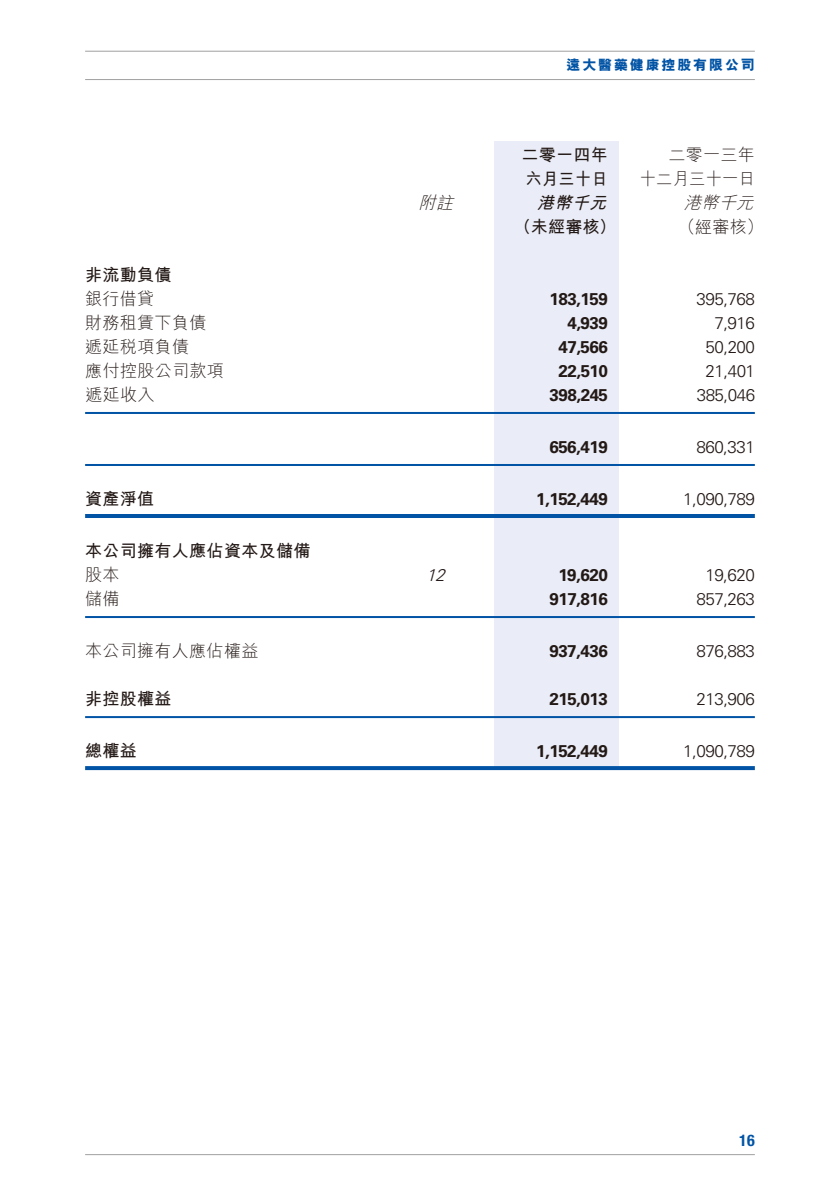
<style>
.page{position:relative;width:840px;height:1191px;background:#fff}
.page>*{position:absolute;margin:0;border:0;box-sizing:border-box;transform-origin:0 0}
.t1{font:300 17px "Univers LT Std";letter-spacing:-.03em;color:#231916}
.t2{font:700 17px "Univers LT Std";letter-spacing:-.03em;color:#231916}
.t3{font:300 17px "M Hei HK";letter-spacing:.02em;color:#231916}
.t4{font:700 17px "M Hei HK";letter-spacing:.02em;color:#231916}
.t5{font:300 17px "M Hei HK";letter-spacing:.02em;color:#231916;scale:.95 1}
.t6{font:italic 300 17px "M Hei HK";color:#231916}
.t7{font:700 17px "M Hei HK";letter-spacing:.02em;color:#231916;scale:.95 1}
.t8{font:italic 700 17px "M Hei HK";color:#231916}
.t9{font:italic 300 17px "Univers LT Std";color:#231916}
.t10{font:700 condensed 16px "Helvetica Neue LT Std";color:#0053a5}
.t11{font:800 14px "M Hei HK";letter-spacing:.13em;color:#0053a5}
</style>
<div class="page">
<hr style="left:85px;top:79px;width:669px;height:1px;background:#a0a0a1">
<hr style="left:85px;top:51px;width:669px;height:1px;background:#a0a0a1">
<hr style="left:85px;top:1154px;width:669px;height:1px;background:#a0a0a1">
<div style="left:493px;top:142px;width:125px;height:625px;background:#eaedf7"></div>
<hr style="left:85px;top:412px;width:669px;height:2px;background:#0053a5">
<hr style="left:85px;top:464px;width:669px;height:2px;background:#0053a5">
<hr style="left:85px;top:514px;width:669px;height:4px;background:#0053a5">
<hr style="left:85px;top:616px;width:669px;height:2px;background:#0053a5">
<hr style="left:85px;top:716px;width:669px;height:2px;background:#0053a5">
<svg style="left:85px;top:766px;width:669px;height:4px;background:#0556a6"></svg>
<p class="t11" style="left:566px;top:56px;width:190px">遠大醫藥健康控股有限公司</p>
<p class="t4" style="left:521px;top:142px;width:88px">二零一四年</p>
<p class="t3" style="left:668px;top:143px;width:88px">二零一三年</p>
<p class="t7" style="left:525px;top:166px;width:88px">六月三十日</p>
<p class="t5" style="left:639px;top:167px;width:123px">十二月三十一日</p>
<p class="t6" style="left:418px;top:191px;width:42px">附註</p>
<p class="t8" style="left:536px;top:190px;width:76px">港幣千元</p>
<p class="t6" style="left:683px;top:191px;width:77px">港幣千元</p>
<p class="t4" style="left:514px;top:214px;width:103px">（未經審核）</p>
<p class="t3" style="left:678px;top:215px;width:86px">（經審核(</p>
<p class="t4" style="left:85px;top:262px;width:88px">非流動負債</p>
<p class="t3" style="left:85px;top:287px;width:71px">銀行借貸</p>
<p class="t2" style="left:549px;top:289px;width:60px">183,159</p>
<p class="t1" style="left:696px;top:289px;width:60px">395,768</p>
<p class="t3" style="left:85px;top:311px;width:123px">財務租賃下負債</p>
<p class="t2" style="left:567px;top:313px;width:42px">4,939</p>
<p class="t1" style="left:714px;top:313px;width:42px">7,916</p>
<p class="t3" style="left:85px;top:335px;width:105px">遞延稅項負債</p>
<p class="t2" style="left:558px;top:337px;width:51px">47,566</p>
<p class="t1" style="left:705px;top:337px;width:51px">50,200</p>
<p class="t3" style="left:85px;top:359px;width:140px">應付控股公司款項</p>
<p class="t2" style="left:558px;top:361px;width:51px">22,510</p>
<p class="t1" style="left:705px;top:361px;width:51px">21,401</p>
<p class="t3" style="left:85px;top:383px;width:71px">遞延收入</p>
<p class="t2" style="left:549px;top:385px;width:60px">398,245</p>
<p class="t1" style="left:696px;top:385px;width:60px">385,046</p>
<p class="t2" style="left:549px;top:437px;width:60px">656,419</p>
<p class="t1" style="left:696px;top:437px;width:60px">860,331</p>
<p class="t4" style="left:85px;top:486px;width:71px">資產淨值</p>
<p class="t4" style="left:85px;top:538px;width:227px">本公司擁有人應佔資本及儲備</p>
<p class="t2" style="left:536px;top:489px;width:73px">1,152,449</p>
<p class="t1" style="left:683px;top:489px;width:73px">1,090,789</p>
<p class="t3" style="left:85px;top:563px;width:36px">股本</p>
<p class="t9" style="left:426px;top:565px;width:25px">12</p>
<p class="t2" style="left:558px;top:565px;width:51px">19,620</p>
<p class="t1" style="left:705px;top:565px;width:51px">19,620</p>
<p class="t3" style="left:85px;top:587px;width:36px">儲備</p>
<p class="t2" style="left:549px;top:589px;width:60px">917,816</p>
<p class="t1" style="left:696px;top:589px;width:60px">857,263</p>
<p class="t3" style="left:85px;top:639px;width:175px">本公司擁有人應佔權益</p>
<p class="t2" style="left:549px;top:641px;width:60px">937,436</p>
<p class="t1" style="left:696px;top:641px;width:60px">876,883</p>
<p class="t4" style="left:85px;top:686px;width:88px">非控股權益</p>
<p class="t2" style="left:549px;top:689px;width:60px">215,013</p>
<p class="t1" style="left:696px;top:689px;width:60px">213,906</p>
<p class="t4" style="left:85px;top:738px;width:53px">總權益</p>
<p class="t2" style="left:536px;top:741px;width:73px">1,152,449</p>
<p class="t1" style="left:683px;top:741px;width:73px">1,090,789</p>
<p class="t10" style="left:738px;top:1130px;width:17px">16</p>
</div>
